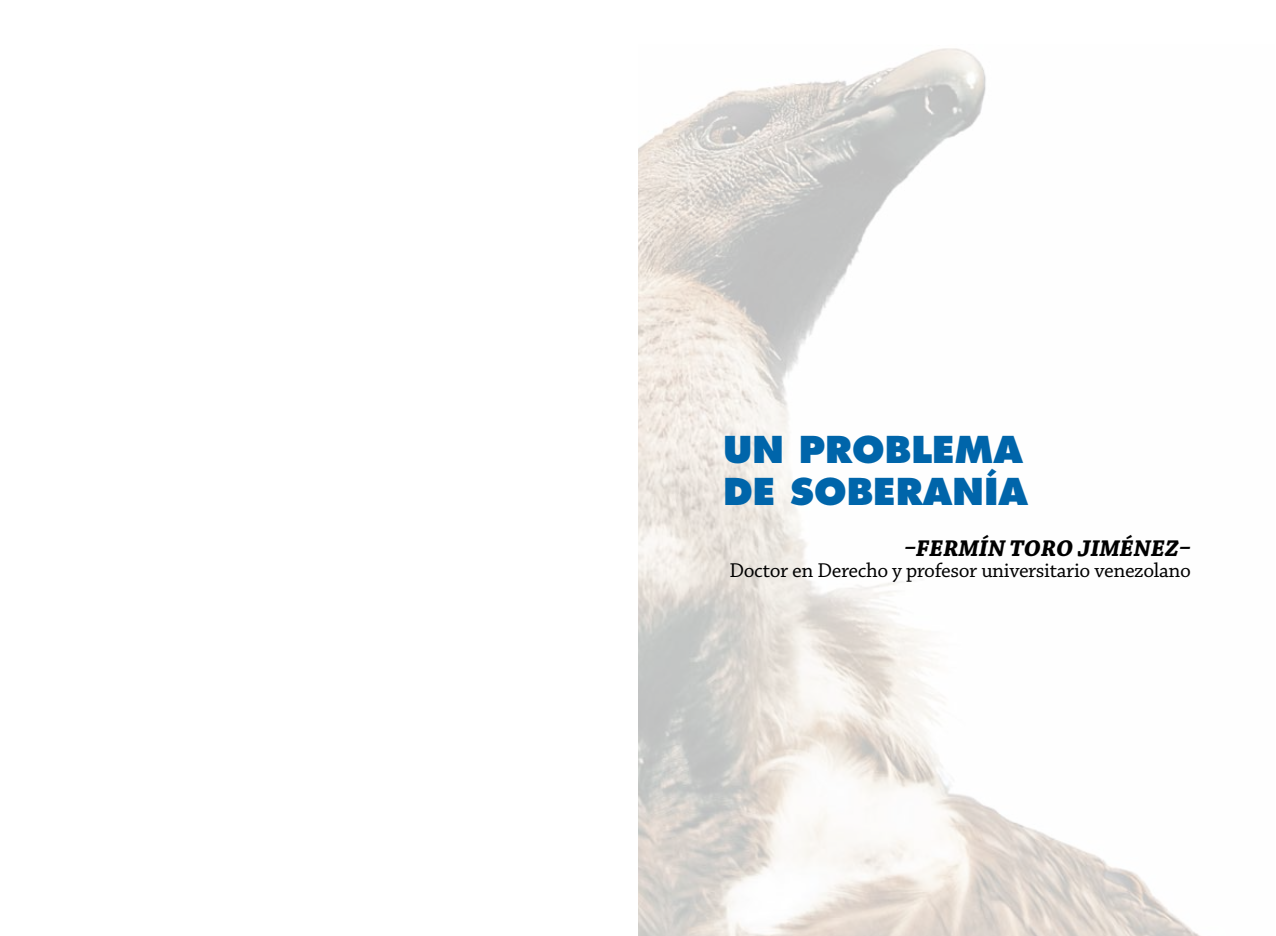
<style>
.page{position:relative;width:1276px;height:936px;background:#fff}
.page>*{position:absolute;margin:0;border:0;box-sizing:border-box;transform-origin:0 0}
.t1{font:800 36px/42px "Futura Std";color:#0065aa}
.t2{font:italic 700 24px "Chaparral Pro";letter-spacing:.005em;color:#000}
.t3{font:21px "Chaparral Pro Capt";letter-spacing:-.02em;color:#000}
</style>
<div class="page">
<img style="left:638px;top:48px;width:561px;height:887px">
<h1 class="t1" style="left:723px;top:429px;width:306px">UN PROBLEMA<br>DE SOBERANÍA</h1>
<p class="t2" style="left:904px;top:534px;width:288px">–FERMÍN TOR O JIMÉNEZ–</p>
<p class="t3" style="left:729px;top:558px;width:463px">Doctor en Derecho y profesor universitario venezolano</p>
</div>
